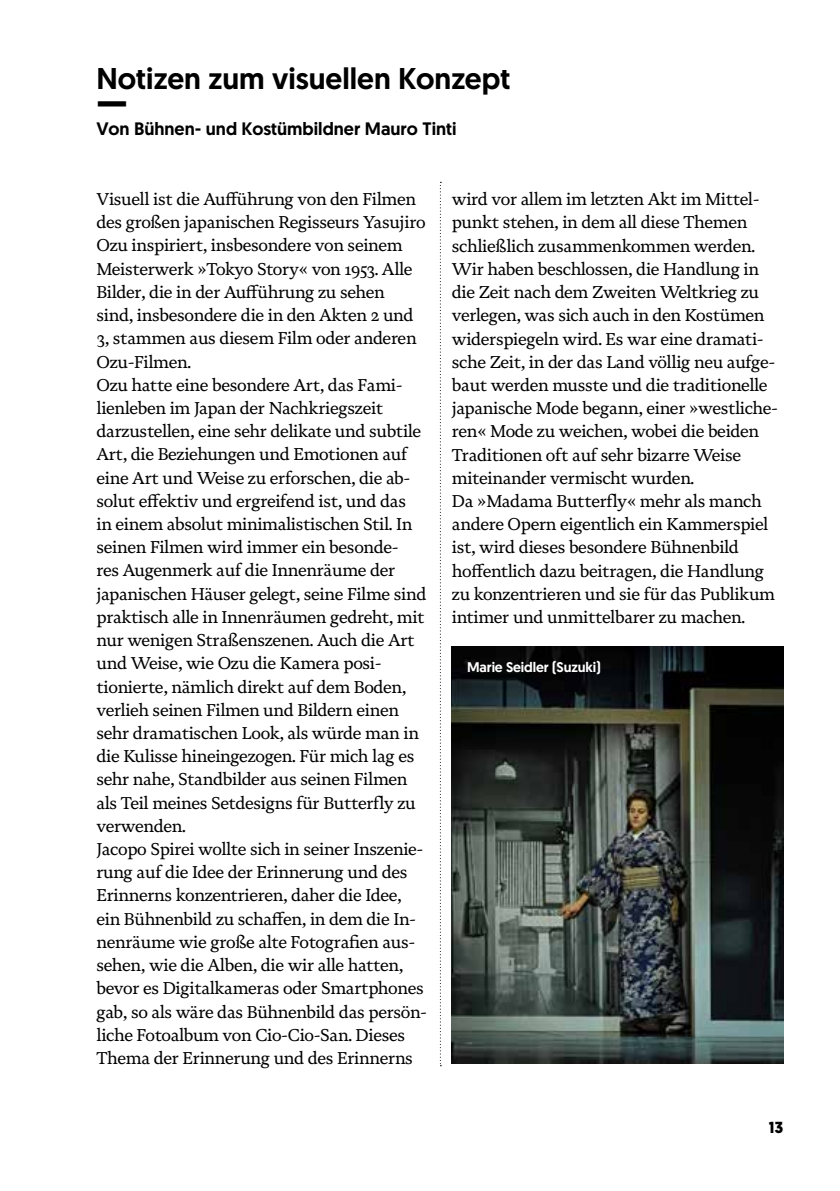
<style>
.page{position:relative;width:840px;height:1191px;background:#fff}
.page>*{position:absolute;margin:0;border:0;box-sizing:border-box;transform-origin:0 0}
.t1{font:500 46px "Geomanist";color:#000;scale:.74 1}
.t2{font:500 30px "Geomanist";color:#000}
.t3{font:500 18px "Geomanist";color:#000}
.t4{font:17px/23.2px "Novela";letter-spacing:-.02em;color:#000}
.t5{font:700 16px "Geomanist";color:#000}
.t6{font:500 14px "Geomanist";letter-spacing:-.01em;color:#fff}
</style>
<div class="page">
<img style="left:451px;top:646px;width:331px;height:417px">
<svg style="left:439px;top:182px;width:2px;height:884px"></svg>
<h2 class="t2" style="left:96px;top:59px;width:415px">Notizen zum visuellen Konzept</h2>
<h1 class="t1" style="left:96px;top:72px;width:44px">—</h1>
<p class="t3" style="left:96px;top:117px;width:361px">Von Bühnen- und Kostümbildner Mauro Tinti</p>
<p class="t4" style="left:96px;top:187px;width:332px">Visuell ist die Aufführung von den Filmen des großen japanischen Regisseurs Yasujiro Ozu inspiriert, insbesondere von seinem Meisterwerk »Tokyo Story« von 1953. Alle Bilder, die in der Aufführung zu sehen<br>sind, insbesondere die in den Akten 2 und 3, stammen aus diesem Film oder anderen Ozu-Filmen.<br>Ozu hatte eine besondere Art, das Fami&shy;lienleben im Japan der Nachkriegszeit darzustellen, eine sehr delikate und subtile Art, die Beziehungen und Emotionen auf eine Art und Weise zu erforschen, die ab&shy;solut effektiv und ergreifend ist, und das<br>in einem absolut minimalistischen Stil. In seinen Filmen wird immer ein besonde-<br>res Augenmerk auf die Innenräume der japanischen Häuser gelegt, seine Filme sind praktisch alle in Innenräumen gedreht, mit nur wenigen Straßenszenen. Auch die Art und Weise, wie Ozu die Kamera posi&shy;tionierte, nämlich direkt auf dem Boden, verlieh seinen Filmen und Bildern einen sehr dramatischen Look, als würde man in die Kulisse hineingezogen. Für mich lag es sehr nahe, Standbilder aus seinen Filmen als Teil meines Setdesigns für Butterfly zu verwenden.<br>Jacopo Spirei wollte sich in seiner Inszenie&shy;rung auf die Idee der Erinnerung und des Erinnerns konzentrieren, daher die Idee, ein Bühnenbild zu schaffen, in dem die In&shy;nenräume wie große alte Fotografien aus&shy;sehen, wie die Alben, die wir alle hatten, bevor es Digitalkameras oder Smartphones gab, so als wäre das Bühnenbild das persön&shy;liche Fotoalbum von Cio-Cio-San. Dieses Thema der Erinnerung und des Erinnerns</p>
<p class="t4" style="left:451px;top:187px;width:327px">wird vor allem im letzten Akt im Mittel&shy;punkt stehen, in dem all diese Themen schließlich zusammenkommen werden.<br>Wir haben beschlossen, die Handlung in die Zeit nach dem Zweiten Weltkrieg zu verlegen, was sich auch in den Kostümen widerspiegeln wird. Es war eine dramati&shy;sche Zeit, in der das Land völlig neu aufge&shy;baut werden musste und die traditionelle japanische Mode begann, einer »westliche&shy;ren« Mode zu weichen, wobei die beiden Traditionen oft auf sehr bizarre Weise miteinander vermischt wurden.<br>Da »Madama Butterfly« mehr als manch andere Opern eigentlich ein Kammerspiel ist, wird dieses besondere Bühnenbild hoffentlich dazu beitragen, die Handlung zu konzentrieren und sie für das Publikum intimer und unmittelbarer zu machen.</p>
<p class="t6" style="left:467px;top:658px;width:135px">Marie Seidler (Suzuki)</p>
<p class="t5" style="left:768px;top:1117px;width:16px">13</p>
</div>
